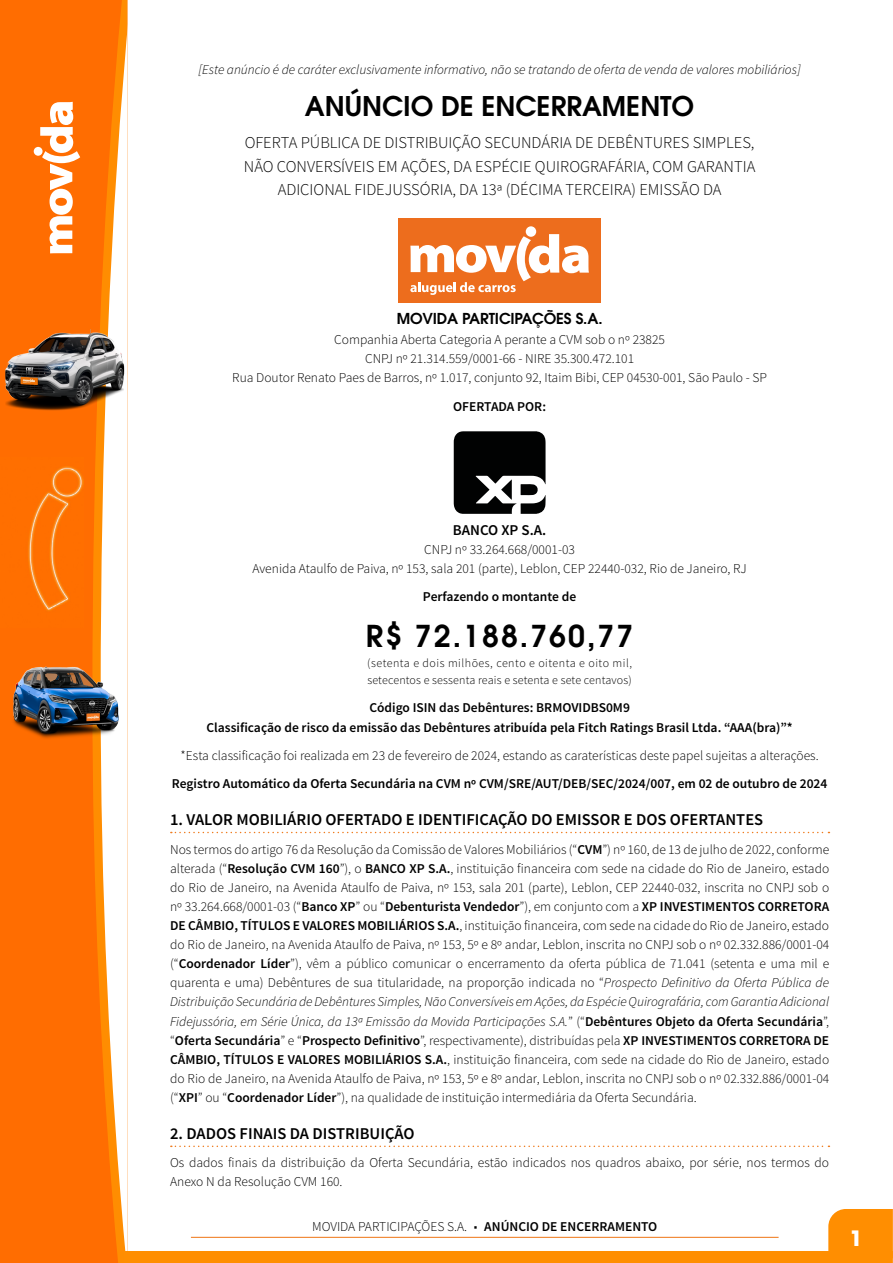
<style>
.page{position:relative;width:893px;height:1263px;background:#fff}
.page>*{position:absolute;margin:0;border:0;box-sizing:border-box;transform-origin:0 0}
.t1{font:600 30px "ITC Avant Garde Pro";letter-spacing:.07em;color:#000}
.t2{font:600 27px "ITC Avant Garde Pro";color:#000}
.t3{font:700 21px "ITC Avant Garde Pro";color:#fff}
.t4{font:300 16.5px/23.4px "Source Sans Pro";color:#000;text-align:center}
.t5{font:600 16.5px "Source Sans Pro";color:#000}
.t6{font:600 15px "ITC Avant Garde Pro";letter-spacing:-.01em;color:#000}
.t7{font:600 15px "Source Sans Pro";color:#000}
.t8{font:300 13.5px/19px "Source Sans Pro";color:#000;text-align:center}
.t9{font:600 13.5px/19.2px "Source Sans Pro";color:#000;text-align:center}
.t10{font:italic 300 13.5px "Source Sans Pro";color:#000}
.t11{font:300 12px/17.1px "Source Sans Pro";letter-spacing:.015em;color:#000}
.s1{font-weight:600}
.s2{font-style:italic}
</style>
<div class="page">
<hr style="left:191px;top:1237px;width:588px;height:1px;background:#ef7c1f">
<div style="left:0;top:0;width:128px;height:1263px;background:#ff6d01"></div>
<img style="left:28px;top:466px;width:55px;height:145px">
<svg style="left:92px;top:310px;width:9px;height:711px;fill:#ff8d01"></svg>
<svg style="left:101px;top:0;width:27px;height:1263px"></svg>
<img style="left:13px;top:664px;width:109px;height:76px">
<img style="left:5px;top:329px;width:119px;height:83px">
<svg style="left:40px;top:102px;width:40px;height:151px"></svg>
<div style="left:34px;top:147px;width:9px;height:9px;background:#fff;border-radius:50%"></div>
<div style="left:124px;top:1251px;width:769px;height:12px;background:#ff8e01"></div>
<div style="left:828px;top:1209px;width:65px;height:42px;background:#ff8e01"></div>
<svg style="left:171px;top:832px;width:658px;height:1px"></svg>
<svg style="left:171px;top:1145px;width:658px;height:2px"></svg>
<div style="left:399px;top:218px;width:202px;height:85px;background:#ed6d1d"></div>
<div style="left:526px;top:226px;width:10px;height:11px;background:#fff;border-radius:50%"></div>
<svg style="left:410px;top:234px;width:179px;height:61px"></svg>
<svg style="left:454px;top:431px;width:92px;height:83px"></svg>
<p class="t10" style="left:199px;top:61px;width:604px">[Este anúncio é de caráter exclusivamente informativo, não se tratando de oferta de venda de valores mobiliários]</p>
<h2 class="t2" style="left:305px;top:88px;width:391px">ANÚNCIO DE ENCERRAMENTO</h2>
<p class="t4" style="left:244px;top:131px;width:513px">OFERTA PÚBLICA DE DISTRIBUIÇÃO SECUNDÁRIA DE DEBÊNTURES SIMPLES,<br>NÃO CONVERSÍVEIS EM AÇÕES, DA ESPÉCIE QUIROGRAFÁRIA, COM GARANTIA<br>ADICIONAL FIDEJUSSÓRIA, DA 13ª (DÉCIMA TERCEIRA) EMISSÃO DA</p>
<p class="t6" style="left:397px;top:309px;width:207px">MOVIDA PARTICIPAÇÕES S.A.</p>
<p class="t8" style="left:232px;top:330px;width:537px">Companhia Aberta Categoria A perante a CVM sob o nº 23825<br>CNPJ nº 21.314.559/0001-66 - NIRE 35.300.472.101<br>Rua Doutor Renato Paes de Barros, nº 1.017, conjunto 92, Itaim Bibi, CEP 04530-001, São Paulo - SP</p>
<p class="t9" style="left:453px;top:397px;width:94px">OFERTADA POR:</p>
<p class="t7" style="left:453px;top:520px;width:95px">BANCO XP S.A.</p>
<p class="t8" style="left:252px;top:540px;width:496px">CNPJ nº 33.264.668/0001-03<br>Avenida Ataulfo de Paiva, nº 153, sala 201 (parte), Leblon, CEP 22440-032, Rio de Janeiro, RJ</p>
<p class="t9" style="left:423px;top:588px;width:155px">Perfazendo o montante de</p>
<h1 class="t1" style="left:366px;top:616px;width:269px">R$ 72.188.760,77</h1>
<p class="t11" style="left:367px;top:654px;width:266px">(setenta e dois milhões, cento e oitenta e oito mil, setecentos e sessenta reais e setenta e sete centavos)</p>
<p class="t9" style="left:206px;top:699px;width:588px">Código ISIN das Debêntures: BRMOVIDBS0M9<br>Classificação de risco da emissão das Debêntures atribuída pela Fitch Ratings Brasil Ltda. “AAA(bra)”*</p>
<p class="t8" style="left:181px;top:746px;width:640px">*Esta classificação foi realizada em 23 de fevereiro de 2024, estando as caraterísticas deste papel sujeitas a alterações.</p>
<p class="t9" style="left:172px;top:774px;width:657px">Registro Automático da Oferta Secundária na CVM nº CVM/SRE/AUT/DEB/SEC/2024/007, em 02 de outubro de 2024</p>
<p class="t5" style="left:170px;top:809px;width:595px">1. VALOR MOBILIÁRIO OFERTADO E IDENTIFICAÇÃO DO EMISSOR E DOS OFERTANTES</p>
<p class="t8" style="left:170px;top:839px;width:661px;text-align:justify">Nos termos do artigo 76 da Resolução da Comissão de Valores Mobiliários (“<span class="s1">CVM</span>”) nº 160, de 13 de julho de 2022, conforme alterada (“<span class="s1">Resolução CVM 160</span>”), o <span class="s1">BANCO XP S.A.</span>, instituição financeira com sede na cidade do Rio de Janeiro, estado do Rio de Janeiro, na Avenida Ataulfo de Paiva, nº 153, sala 201 (parte), Leblon, CEP 22440-032, inscrita no CNPJ sob o nº 33.264.668/0001-03 (“<span class="s1">Banco XP</span>” ou “<span class="s1">Debenturista Vendedor</span>”), em conjunto com a <span class="s1">XP INVESTIMENTOS CORRETORA DE CÂMBIO, TÍTULOS E VALORES MOBILIÁRIOS S.A.</span>, instituição financeira, com sede na cidade do Rio de Janeiro, estado do Rio de Janeiro, na Avenida Ataulfo de Paiva, nº 153, 5º e 8º andar, Leblon, inscrita no CNPJ sob o nº 02.332.886/0001-04 (“<span class="s1">Coordenador Líder</span>”), vêm a público comunicar o encerramento da oferta pública de 71.041 (setenta e uma mil e quarenta e uma) Debêntures de sua titularidade, na proporção indicada no “<span class="s2">Prospecto Definitivo da Oferta Pública de Distribuição Secundária de Debêntures Simples, Não Conversíveis em Ações, da Espécie Quirografária, com Garantia Adicional Fidejussória, em Série Única, da 13ª Emissão da Movida Participações S.A.</span>” (“<span class="s1">Debêntures Objeto da Oferta Secundária</span>”, “<span class="s1">Oferta Secundária</span>” e “<span class="s1">Prospecto Definitivo</span>”, respectivamente), distribuídas pela <span class="s1">XP INVESTIMENTOS CORRETORA DE CÂMBIO, TÍTULOS E VALORES MOBILIÁRIOS S.A.</span>, instituição financeira, com sede na cidade do Rio de Janeiro, estado do Rio de Janeiro, na Avenida Ataulfo de Paiva, nº 153, 5º e 8º andar, Leblon, inscrita no CNPJ sob o nº 02.332.886/0001-04 (“<span class="s1">XPI</span>” ou “<span class="s1">Coordenador Líder</span>”), na qualidade de instituição intermediária da Oferta Secundária.</p>
<p class="t5" style="left:170px;top:1123px;width:246px">2. DADOS FINAIS DA DISTRIBUIÇÃO</p>
<p class="t8" style="left:170px;top:1153px;width:661px;text-align:left">Os dados finais da distribuição da Oferta Secundária, estão indicados nos quadros abaixo, por série, nos termos do<br>Anexo N da Resolução CVM 160.</p>
<p class="t8" style="left:312px;top:1217px;width:347px">MOVIDA PARTICIPAÇÕES S.A. <span class="s2">■</span> <span class="s1">ANÚNCIO DE ENCERRAMENTO</span></p>
<h3 class="t3" style="left:850px;top:1224px;width:14px">1</h3>
</div>
